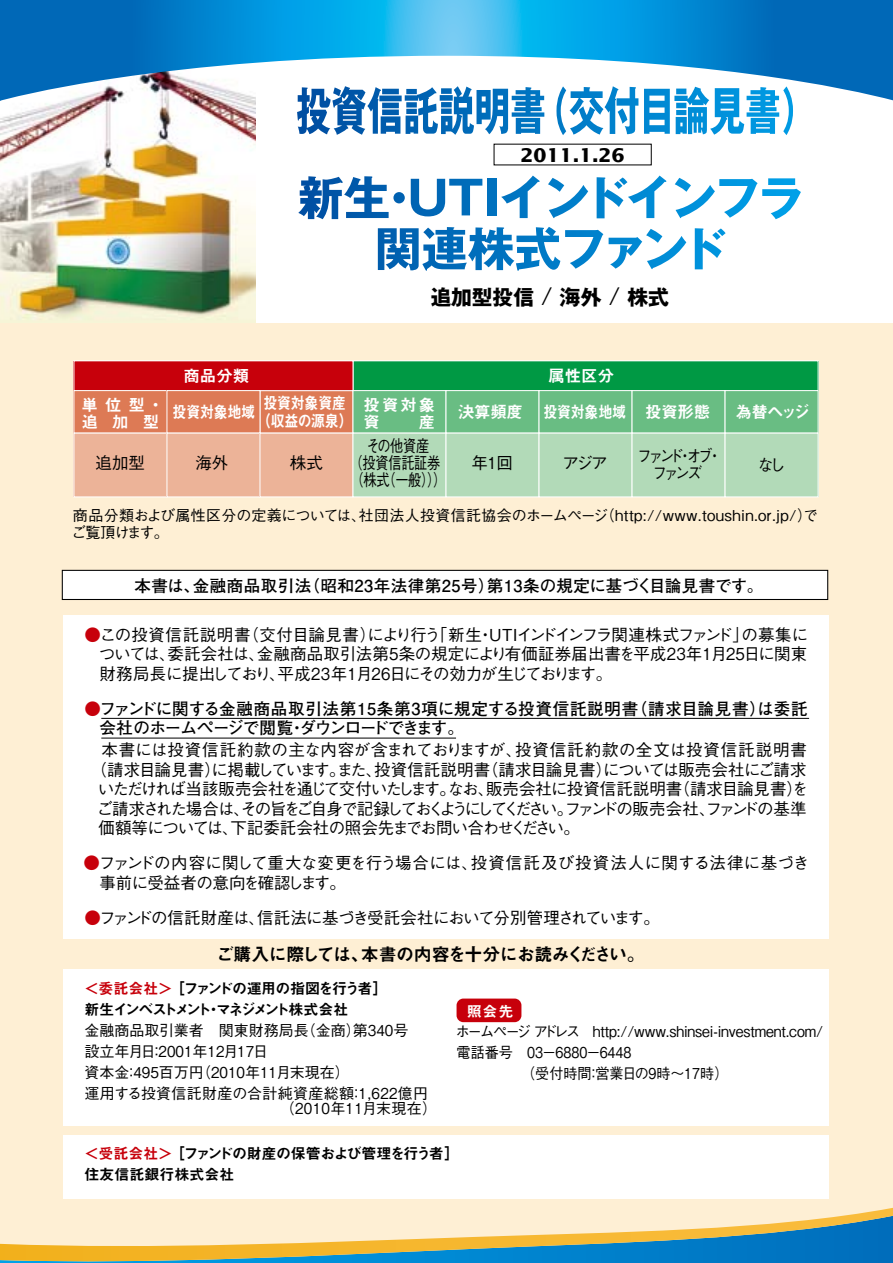
<style>
.page{position:relative;width:893px;height:1263px;background:#feefd4}
.page>*{position:absolute;margin:0;border:0;box-sizing:border-box;transform-origin:0 0}
.t1{font:700 20.7px "Gothic MB101 Pro";color:#000}
.t2{font:700 18.9px "Lucida Sans";color:#000}
.t3{font:18px "Midashi Go Pro MB31";letter-spacing:-.035em;color:#000}
.t4{font:500 16.5px/19.5px "Gothic BBB Pro";letter-spacing:-.035em;color:#000;text-align:justify}
.t5{font:700 16.5px/19.5px "Futo Go B101 Pro";color:#000}
.t6{font:500 16.5px/19.5px "Gothic BBB Pro";color:#000}
.t7{font:500 16.5px "Gothic BBB Pro";letter-spacing:-.14em;color:#000}
.t8{font:500 16.5px "Gothic BBB Pro";letter-spacing:.035em;color:#000}
.t9{font:700 16.5px "Futo Go B101 Pro";letter-spacing:.025em;color:#000}
.t10{font:16.5px/17.2px "Midashi Go Pro MB31";letter-spacing:-.02em;color:#fff}
.t11{font:500 16.5px "Gothic BBB Pro";letter-spacing:-.055em;color:#000}
.t12{font:500 16.5px/17.2px "Gothic BBB Pro";letter-spacing:-.035em;color:#000;text-align:center;scale:.8 1}
.t13{font:16.5px/17.2px "Midashi Go Pro MB31";letter-spacing:-.02em;color:#fff;text-align:center;scale:.85 1}
.t14{font:500 16.5px/17.2px "Gothic BBB Pro";letter-spacing:-.205em;color:#000;text-align:center;scale:.88 1}
.t15{font:500 15px/21px "Gothic BBB Pro";color:#000}
.t16{font:500 15px "Gothic BBB Pro";color:#000;scale:.94 1}
.t17{font:500 15px/17.2px "Gothic BBB Pro";letter-spacing:.025em;color:#000}
.t18{font:15px/21px "Midashi Go Pro MB31";letter-spacing:-.095em;color:#000}
.t19{font:15px/21px "Midashi Go Pro MB31";letter-spacing:-.01em;color:#000}
.t20{font:500 15px "Gothic BBB Pro";letter-spacing:.02em;color:#000}
.t21{font:15px "Midashi Go Pro MB31";letter-spacing:.05em;color:#fff}
.s1{font-family:"Gothic BBB Pro";font-weight:500;font-size:24.15px}
.s2{color:#c7000b}
.s3{font-family:"Gothic BBB Pro";font-weight:500;color:#c7000b}
</style>
<div class="page">
<div style="left:0;top:0;width:893px;height:322px;background:#fff"></div>
<svg style="left:0;top:1208px;width:893px;height:55px"></svg>
<img style="left:0;top:101px;width:256px;height:221px">
<svg style="left:0;top:0;width:893px;height:101px"></svg>
<div style="left:260px;top:391px;width:93px;height:42px;background:#dd7a55"></div>
<div style="left:260px;top:390px;width:93px;height:43px;border:1px solid #fff"></div>
<div style="left:353px;top:361px;width:465px;height:30px;background:#094"></div>
<div style="left:353px;top:360px;width:465px;height:31px;border:1px solid #fff"></div>
<div style="left:74px;top:361px;width:279px;height:30px;background:#c7000b"></div>
<div style="left:74px;top:360px;width:279px;height:31px;border:1px solid #fff"></div>
<div style="left:74px;top:391px;width:93px;height:42px;background:#dd7a55"></div>
<div style="left:74px;top:390px;width:93px;height:43px;border:1px solid #fff"></div>
<div style="left:167px;top:391px;width:93px;height:42px;background:#dd7a55"></div>
<div style="left:167px;top:390px;width:93px;height:43px;border:1px solid #fff"></div>
<div style="left:353px;top:391px;width:93px;height:42px;background:#69bd83"></div>
<div style="left:353px;top:390px;width:93px;height:43px;border:1px solid #fff"></div>
<div style="left:446px;top:391px;width:93px;height:42px;background:#69bd83"></div>
<div style="left:446px;top:390px;width:93px;height:43px;border:1px solid #fff"></div>
<div style="left:539px;top:391px;width:93px;height:42px;background:#69bd83"></div>
<div style="left:539px;top:390px;width:93px;height:43px;border:1px solid #fff"></div>
<div style="left:632px;top:391px;width:93px;height:42px;background:#69bd83"></div>
<div style="left:632px;top:390px;width:93px;height:43px;border:1px solid #fff"></div>
<div style="left:74px;top:433px;width:93px;height:64px;background:#ecb398"></div>
<div style="left:74px;top:433px;width:93px;height:64px;border:1px solid #fff"></div>
<div style="left:167px;top:433px;width:93px;height:64px;background:#ecb398"></div>
<div style="left:167px;top:433px;width:93px;height:64px;border:1px solid #fff"></div>
<div style="left:260px;top:433px;width:93px;height:64px;background:#ecb398"></div>
<div style="left:260px;top:433px;width:93px;height:64px;border:1px solid #fff"></div>
<div style="left:353px;top:433px;width:93px;height:64px;background:#b2dab8"></div>
<div style="left:353px;top:433px;width:93px;height:64px;border:1px solid #fff"></div>
<div style="left:446px;top:433px;width:93px;height:64px;background:#b2dab8"></div>
<div style="left:446px;top:433px;width:93px;height:64px;border:1px solid #fff"></div>
<div style="left:539px;top:433px;width:93px;height:64px;background:#b2dab8"></div>
<div style="left:539px;top:433px;width:93px;height:64px;border:1px solid #fff"></div>
<div style="left:632px;top:433px;width:93px;height:64px;background:#b2dab8"></div>
<div style="left:632px;top:433px;width:93px;height:64px;border:1px solid #fff"></div>
<div style="left:725px;top:391px;width:93px;height:42px;background:#69bd83"></div>
<div style="left:725px;top:390px;width:93px;height:43px;border:1px solid #fff"></div>
<div style="left:725px;top:433px;width:93px;height:64px;background:#b2dab8"></div>
<div style="left:725px;top:433px;width:93px;height:64px;border:1px solid #fff"></div>
<svg style="left:297px;top:86px;width:247px;height:49px"></svg>
<svg style="left:556px;top:86px;width:82px;height:49px"></svg>
<svg style="left:644px;top:86px;width:149px;height:49px"></svg>
<svg style="left:298px;top:176px;width:107px;height:43px"></svg>
<svg style="left:411px;top:179px;width:71px;height:37px"></svg>
<div style="left:488px;top:179px;width:8px;height:36px;background:#0071be"></div>
<svg style="left:501px;top:176px;width:39px;height:42px"></svg>
<svg style="left:548px;top:178px;width:40px;height:40px"></svg>
<svg style="left:597px;top:176px;width:69px;height:42px"></svg>
<svg style="left:675px;top:178px;width:126px;height:41px"></svg>
<svg style="left:378px;top:227px;width:225px;height:44px"></svg>
<svg style="left:609px;top:229px;width:77px;height:40px"></svg>
<svg style="left:695px;top:228px;width:31px;height:41px"></svg>
<div style="left:63px;top:615px;width:765px;height:323px;background:#fff"></div>
<hr style="left:101px;top:718px;width:708px;height:1px;background:#000">
<hr style="left:101px;top:738px;width:355px;height:1px;background:#000">
<div style="left:63px;top:969px;width:765px;height:157px;background:#fff"></div>
<div style="left:63px;top:1135px;width:765px;height:64px;background:#fff"></div>
<div style="left:457px;top:998px;width:64px;height:24px;background:#c7000b;border-radius:7px"></div>
<div style="left:62px;top:570px;width:766px;height:29px;background:#fff"></div>
<div style="left:62px;top:570px;width:766px;height:30px;border:1px solid #000"></div>
<p class="t2" style="left:521px;top:144px;width:106px">2011.1.26</p>
<p class="t10" style="left:183px;top:365px;width:68px">商品分類</p>
<p class="t1" style="left:430px;top:280px;width:240px">追加型投信 <span class="s1">/</span> 海外 <span class="s1">/</span> 株式</p>
<p class="t10" style="left:548px;top:365px;width:67px">属性区分</p>
<p class="t13" style="left:257px;top:392px;width:114px">投資対象資産（収益の源泉）</p>
<p class="t10" style="left:81px;top:394px;width:84px">単位型・追加型</p>
<p class="t10" style="left:364px;top:394px;width:73px">投資対象資</p>
<p class="t13" style="left:173px;top:401px;width:99px">投資対象地域</p>
<p class="t10" style="left:458px;top:401px;width:254px">決算頻度 投資対象地域 投資形態</p>
<p class="t10" style="left:735px;top:401px;width:76px">為替ヘッジ</p>
<p class="t4" style="left:757px;top:453px;width:30px">なし</p>
<p class="t10" style="left:419px;top:411px;width:18px">産</p>
<p class="t12" style="left:350px;top:435px;width:122px">その他資産<br>（投資信託証券（株式（一般）））</p>
<p class="t14" style="left:637px;top:445px;width:98px">ファンド・オブ・ファンズ</p>
<p class="t4" style="left:195px;top:451px;width:34px">海外</p>
<p class="t4" style="left:562px;top:451px;width:47px">アジア</p>
<p class="t4" style="left:96px;top:451px;width:51px">追加型</p>
<p class="t4" style="left:290px;top:451px;width:34px">株式</p>
<p class="t4" style="left:471px;top:451px;width:43px">年1回</p>
<p class="t17" style="left:71px;top:505px;width:748px">商品分類および属性区分の定義については、社団法人投資信託協会のホームページ（http://www.toushin.or.jp/）でご覧頂けます。</p>
<p class="t9" style="left:134px;top:572px;width:631px">本書は、金融商品取引法（昭和23年法律第25号）第13条の規定に基づく目論見書です。</p>
<p class="t4" style="left:99px;top:623px;width:711px;text-indent:-14px"><span class="s2">●</span>この投資信託説明書（交付目論見書）により行う「新生・UTIインドインフラ関連株式ファンド」の募集については、委託会社は、金融商品取引法第5条の規定により有価証券届出書を平成23年1月25日に関東財務局長に提出しており、平成23年1月26日にその効力が生じております。</p>
<p class="t5" style="left:99px;top:697px;width:710px;text-indent:-15px"><span class="s3">●</span>ファンドに関する金融商品取引法第15条第3項に規定する投資信託説明書（請求目論見書）は委託会社のホームページで閲覧・ダウンロードできます。</p>
<p class="t8" style="left:102px;top:737px;width:707px">本書には投資信託約款の主な内容が含まれておりますが、投資信託約款の全文は投資信託説明書</p>
<p class="t4" style="left:90px;top:758px;width:718px">（請求目論見書）に掲載しています。また、投資信託説明書（請求目論見書）については販売会社にご請求</p>
<p class="t4" style="left:98px;top:777px;width:712px">いただければ当該販売会社を通じて交付いたします。なお、販売会社に投資信託説明書（請求目論見書）を</p>
<p class="t7" style="left:97px;top:795px;width:711px">ご請求された場合は、その旨をご自身で記録しておくようにしてください。ファンドの販売会社、ファンドの基準</p>
<p class="t4" style="left:99px;top:816px;width:483px">価額等については、下記委託会社の照会先までお問い合わせください。</p>
<p class="t6" style="left:99px;top:851px;width:711px;text-indent:-16px"><span class="s2">●</span>ファンドの内容に関して重大な変更を行う場合には、投資信託及び投資法人に関する法律に基づき事前に受益者の意向を確認します。</p>
<p class="t11" style="left:84px;top:905px;width:577px"><span class="s2">●</span>ファンドの信託財産は、信託法に基づき受託会社において分別管理されています。</p>
<p class="t3" style="left:216px;top:940px;width:430px">ご購入に際しては、本書の内容を十分にお読みください。</p>
<p class="t18" style="left:84px;top:976px;width:305px"><span class="s2">＜委託会社＞</span>［ファンドの運用の指図を行う者］新生インベストメント・マネジメント株式会社</p>
<p class="t15" style="left:85px;top:1018px;width:345px">金融商品取引業者 関東財務局長（金商）第340号<br>設立年月日：2001年12月17日<br>資本金：495百万円（2010年11月末現在）<br>運用する投資信託財産の合計純資産総額：1,622億円</p>
<p class="t20" style="left:280px;top:1097px;width:159px">（2010年11月末現在）</p>
<p class="t19" style="left:84px;top:1141px;width:376px"><span class="s2">＜受託会社＞</span>［ファンドの財産の保管および管理を行う者］住友信託銀行株式会社</p>
<p class="t21" style="left:467px;top:999px;width:48px">照会先</p>
<p class="t21" style="left:467px;top:1005px;width:48px">照会先</p>
<p class="t16" style="left:456px;top:1019px;width:392px">ホームページアドレス http://www.shinsei-investment.com/</p>
<p class="t16" style="left:457px;top:1040px;width:188px">電話番号 03－6880－6448</p>
<p class="t16" style="left:521px;top:1061px;width:222px">（受付時間：営業日の9時～17時）</p>
</div>
